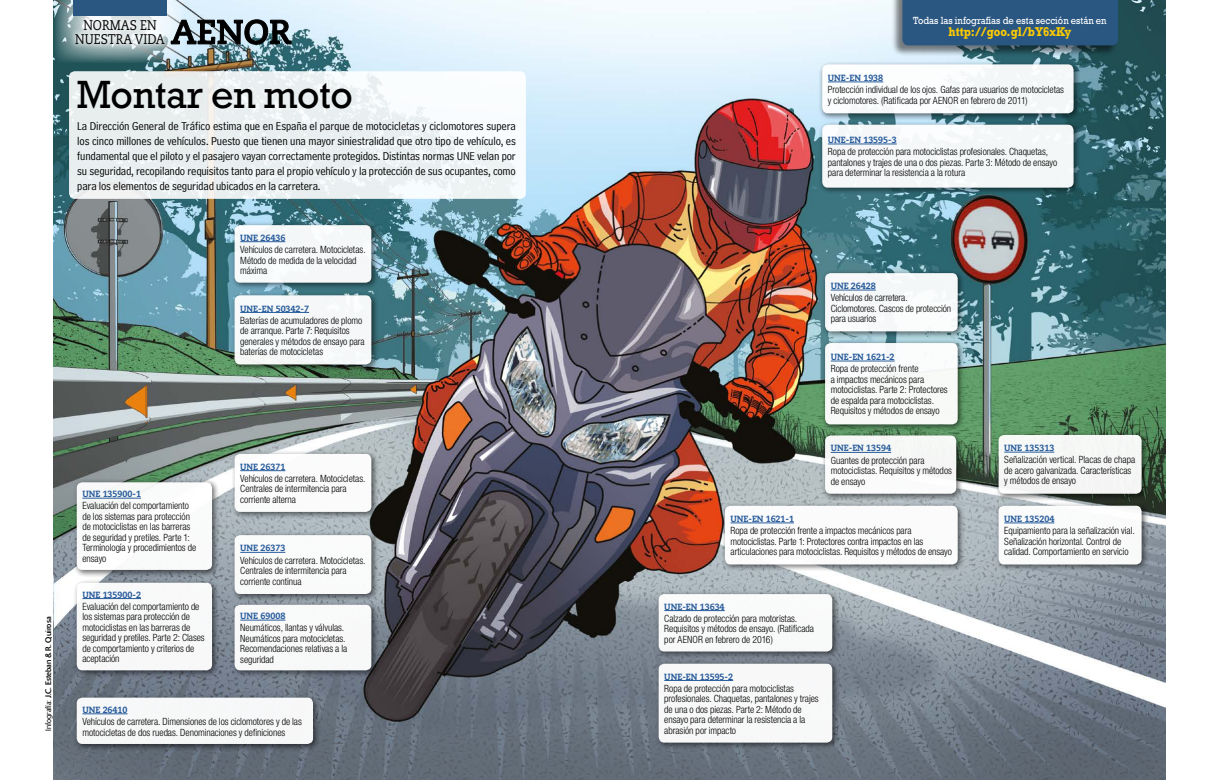
<style>
.page{position:relative;width:1219px;height:780px;background:#fff}
.page>*{position:absolute;margin:0;border:0;box-sizing:border-box;transform-origin:0 0}
.t1{font:40px "Rockwell Std";letter-spacing:-.01em;color:#000}
.t2{font:14px/14px "Caecilia LT Std";color:#000;text-align:center;scale:.85 1}
.t3{font:700 13px "Rockwell Std";color:#fc0;scale:.89 1}
.t4{font:12px/15px "Bell Centennial Address";letter-spacing:-.015em;color:#000;text-align:justify}
.t5{font:10.5px "Rockwell Std";color:#fff;scale:.89 1}
.t6{font:300 condensed 10px/10.5px "Helvetica Neue LT Std";letter-spacing:-.005em;color:#000}
.t7{font:800 9px "Caecilia LT Std";letter-spacing:-.005em;color:#275b9b;scale:.94 1}
.t8{font:8px "Delta";letter-spacing:-.005em;color:#000;scale:.96 1}
.s1{font-weight:300}
</style>
<div class="page">
<img style="left:54px;top:0;width:1111px;height:780px">
<svg style="left:55px;top:0;width:131px;height:62px;background:#7c9ba0"></svg>
<div style="left:69px;top:13px;width:102px;height:37px;background:#fff;opacity:.75"></div>
<div style="left:73px;top:0;width:94px;height:16px;background:#2a5782"></div>
<div style="left:891px;top:0;width:227px;height:56px;background:#000;opacity:.5"></div>
<div style="left:902px;top:0;width:216px;height:45px;background:#2a5782"></div>
<div style="left:69px;top:71px;width:457px;height:128px;background:linear-gradient(to right,#e7ecec,#f5f9fb);border-radius:6px"></div>
<div style="left:231px;top:221px;width:148px;height:69px;background:#000;opacity:.6"></div>
<div style="left:235px;top:225px;width:136px;height:58px;background:#f5f7f8;border-radius:6px"></div>
<hr style="left:240px;top:241px;width:45px;height:1px;background:#275b9b">
<div style="left:821px;top:269px;width:144px;height:70px;background:#000;opacity:.6"></div>
<div style="left:825px;top:273px;width:133px;height:58px;background:#f6f8f9;border-radius:6px"></div>
<hr style="left:831px;top:290px;width:45px;height:1px;background:#275b9b">
<div style="left:821px;top:431px;width:143px;height:70px;background:#000;opacity:.6"></div>
<div style="left:825px;top:435px;width:131px;height:58px;background:#f6f8f6;border-radius:6px"></div>
<hr style="left:831px;top:452px;width:60px;height:1px;background:#275b9b">
<div style="left:821px;top:339px;width:144px;height:93px;background:#000;opacity:.6"></div>
<div style="left:825px;top:343px;width:133px;height:81px;background:#f7faf7;border-radius:6px"></div>
<hr style="left:831px;top:361px;width:64px;height:1px;background:#275b9b">
<div style="left:995px;top:431px;width:154px;height:70px;background:#000;opacity:.6"></div>
<div style="left:999px;top:435px;width:143px;height:58px;background:#f5f7f5;border-radius:6px"></div>
<hr style="left:1004px;top:452px;width:50px;height:1px;background:#275b9b">
<div style="left:995px;top:502px;width:154px;height:70px;background:#000;opacity:.6"></div>
<div style="left:999px;top:505px;width:143px;height:59px;background:#fff;border-radius:6px"></div>
<hr style="left:1004px;top:522px;width:50px;height:1px;background:#275b9b">
<div style="left:818px;top:61px;width:263px;height:60px;background:#000;opacity:.6"></div>
<div style="left:822px;top:64px;width:252px;height:49px;background:#fff;border-radius:6px"></div>
<hr style="left:828px;top:82px;width:55px;height:1px;background:#275b9b">
<div style="left:818px;top:121px;width:263px;height:74px;background:#000;opacity:.6"></div>
<div style="left:822px;top:125px;width:252px;height:63px;background:#f4f7f8;border-radius:6px"></div>
<hr style="left:828px;top:144px;width:69px;height:1px;background:#275b9b">
<div style="left:721px;top:502px;width:244px;height:70px;background:#000;opacity:.6"></div>
<div style="left:725px;top:505px;width:233px;height:59px;background:#fff;border-radius:6px"></div>
<hr style="left:731px;top:522px;width:63px;height:1px;background:#275b9b">
<div style="left:231px;top:450px;width:148px;height:69px;background:#000;opacity:.6"></div>
<div style="left:235px;top:454px;width:136px;height:58px;background:#fff;border-radius:6px"></div>
<hr style="left:240px;top:470px;width:45px;height:1px;background:#275b9b">
<div style="left:73px;top:478px;width:146px;height:99px;background:#000;opacity:.6"></div>
<div style="left:77px;top:482px;width:135px;height:88px;background:#fff;border-radius:6px"></div>
<hr style="left:82px;top:498px;width:59px;height:1px;background:#275b9b">
<div style="left:73px;top:579px;width:146px;height:99px;background:#000;opacity:.6"></div>
<div style="left:77px;top:582px;width:135px;height:88px;background:#f8f8f9;border-radius:6px"></div>
<hr style="left:82px;top:598px;width:59px;height:1px;background:#275b9b">
<div style="left:231px;top:531px;width:148px;height:71px;background:#000;opacity:.6"></div>
<div style="left:235px;top:535px;width:136px;height:59px;background:#fff;border-radius:6px"></div>
<hr style="left:240px;top:552px;width:45px;height:1px;background:#275b9b">
<div style="left:231px;top:291px;width:148px;height:81px;background:#000;opacity:.6"></div>
<div style="left:235px;top:295px;width:136px;height:69px;background:#f5f8f8;border-radius:6px"></div>
<hr style="left:240px;top:312px;width:69px;height:1px;background:#275b9b">
<div style="left:231px;top:601px;width:148px;height:77px;background:#000;opacity:.6"></div>
<div style="left:235px;top:604px;width:136px;height:66px;background:#f8f9f9;border-radius:6px"></div>
<hr style="left:240px;top:619px;width:45px;height:1px;background:#275b9b">
<div style="left:655px;top:590px;width:185px;height:69px;background:#000;opacity:.6"></div>
<div style="left:659px;top:594px;width:173px;height:57px;background:#f8f9f9;border-radius:6px"></div>
<hr style="left:664px;top:610px;width:61px;height:1px;background:#275b9b">
<div style="left:655px;top:660px;width:185px;height:90px;background:#000;opacity:.6"></div>
<div style="left:659px;top:663px;width:173px;height:79px;background:#f7f8f8;border-radius:6px"></div>
<hr style="left:664px;top:680px;width:69px;height:1px;background:#275b9b">
<div style="left:73px;top:693px;width:247px;height:58px;background:#000;opacity:.6"></div>
<div style="left:77px;top:697px;width:236px;height:47px;background:#f7f7f8;border-radius:6px"></div>
<hr style="left:82px;top:713px;width:46px;height:1px;background:#275b9b">
<svg style="left:171px;top:19px;width:120px;height:26px;background:#657177"></svg>
<p class="t8" style="left:44px;top:731px;width:121px;rotate:-90deg"><span class="s1">Infografía:</span> J.C. Esteban &amp; R. Quirosa</p>
<h2 class="t2" style="left:75px;top:18px;width:107px">NORMAS EN<br>NUESTRA VIDA</h2>
<p class="t5" style="left:913px;top:15px;width:219px">Todas las infografías de esta sección están en</p>
<h3 class="t3" style="left:948px;top:24px;width:139px">http://goo.gl/bY6xKy</h3>
<h1 class="t1" style="left:77px;top:72px;width:278px">Montar en moto</h1>
<p class="t4" style="left:77px;top:118px;width:440px">La Dirección General de Tráfico estima que en España el parque de motocicletas y ciclomotores supera los cinco millones de vehículos. Puesto que tienen una mayor siniestralidad que otro tipo de vehículo, es fundamental que el piloto y el pasajero vayan correctamente protegidos. Distintas normas UNE velan por su seguridad, recopilando requisitos tanto para el propio vehículo y la protección de sus ocupantes, como para los elementos de seguridad ubicados en la carretera.</p>
<p class="t7" style="left:240px;top:232px;width:50px">UNE 26436</p>
<p class="t6" style="left:240px;top:244px;width:127px">Vehículos de carretera. Motocicletas.<br>Método de medida de la velocidad máxima</p>
<p class="t7" style="left:240px;top:303px;width:75px">UNE-EN 50342-7</p>
<p class="t6" style="left:240px;top:315px;width:126px">Baterías de acumuladores de plomo de arranque. Parte 7: Requisitos generales y métodos de ensayo para baterías de motocicletas</p>
<p class="t7" style="left:82px;top:488px;width:64px">UNE 135900-1</p>
<p class="t6" style="left:82px;top:500px;width:115px">Evaluación del comportamiento de los sistemas para protección de motociclistas en las barreras de seguridad y pretiles. Parte 1:<br>Terminología y procedimientos de ensayo</p>
<p class="t7" style="left:82px;top:589px;width:64px">UNE 135900-2</p>
<p class="t6" style="left:82px;top:601px;width:124px">Evaluación del comportamiento de los sistemas para protección de motociclistas en las barreras de seguridad y pretiles. Parte 2: Clases de comportamiento y criterios de aceptación</p>
<p class="t7" style="left:240px;top:461px;width:50px">UNE 26371</p>
<p class="t6" style="left:240px;top:473px;width:127px">Vehículos de carretera. Motocicletas.<br>Centrales de intermitencia para corriente alterna</p>
<p class="t7" style="left:240px;top:542px;width:50px">UNE 26373</p>
<p class="t6" style="left:240px;top:554px;width:127px">Vehículos de carretera. Motocicletas.<br>Centrales de intermitencia para corriente continua</p>
<p class="t7" style="left:240px;top:610px;width:50px">UNE 69008</p>
<p class="t6" style="left:240px;top:622px;width:109px">Neumáticos, llantas y válvulas.<br>Neumáticos para motocicletas.<br>Recomendaciones relativas a la seguridad</p>
<p class="t7" style="left:82px;top:704px;width:50px">UNE 26410</p>
<p class="t6" style="left:82px;top:716px;width:221px">Vehículos de carretera. Dimensiones de los ciclomotores y de las motocicletas de dos ruedas. Denominaciones y definiciones</p>
<p class="t7" style="left:828px;top:72px;width:60px">UNE-EN 1938</p>
<p class="t6" style="left:828px;top:84px;width:238px">Protección individual de los ojos. Gafas para usuarios de motocicletas y ciclomotores. (Ratificada por AENOR en febrero de 2011)</p>
<p class="t7" style="left:828px;top:134px;width:75px">UNE-EN 13595-3</p>
<p class="t6" style="left:828px;top:146px;width:231px">Ropa de protección para motociclistas profesionales. Chaquetas, pantalones y trajes de una o dos piezas. Parte 3: Método de ensayo para determinar la resistencia a la rotura</p>
<p class="t7" style="left:831px;top:280px;width:50px">UNE 26428</p>
<p class="t6" style="left:831px;top:292px;width:122px">Vehículos de carretera.<br>Ciclomotores. Cascos de protección para usuarios</p>
<p class="t7" style="left:831px;top:351px;width:69px">UNE-EN 1621-2</p>
<p class="t6" style="left:831px;top:363px;width:119px">Ropa de protección frente<br>a impactos mecánicos para motociclistas. Parte 2: Protectores de espalda para motociclistas.<br>Requisitos y métodos de ensayo</p>
<p class="t7" style="left:831px;top:442px;width:66px">UNE-EN 13594</p>
<p class="t6" style="left:831px;top:455px;width:123px">Guantes de protección para motociclistas. Requisitos y métodos de ensayo</p>
<p class="t7" style="left:731px;top:513px;width:69px">UNE-EN 1621-1</p>
<p class="t6" style="left:731px;top:525px;width:223px">Ropa de protección frente a impactos mecánicos para motociclistas. Parte 1: Protectores contra impactos en las articulaciones para motociclistas. Requisitos y métodos de ensayo</p>
<p class="t7" style="left:664px;top:601px;width:66px">UNE-EN 13634</p>
<p class="t6" style="left:664px;top:613px;width:151px">Calzado de protección para motoristas.<br>Requisitos y métodos de ensayo. (Ratificada por AENOR en febrero de 2016)</p>
<p class="t7" style="left:664px;top:670px;width:75px">UNE-EN 13595-2</p>
<p class="t6" style="left:664px;top:682px;width:156px">Ropa de protección para motociclistas profesionales. Chaquetas, pantalones y trajes de una o dos piezas. Parte 2: Método de ensayo para determinar la resistencia a la abrasión por impacto</p>
<p class="t7" style="left:1004px;top:442px;width:55px">UNE 135313</p>
<p class="t6" style="left:1004px;top:454px;width:133px">Señalización vertical. Placas de chapa de acero galvanizada. Características y métodos de ensayo</p>
<p class="t7" style="left:1004px;top:513px;width:55px">UNE 135204</p>
<p class="t6" style="left:1004px;top:525px;width:132px">Equipamiento para la señalización vial.<br>Señalización horizontal. Control de calidad. Comportamiento en servicio</p>
</div>
